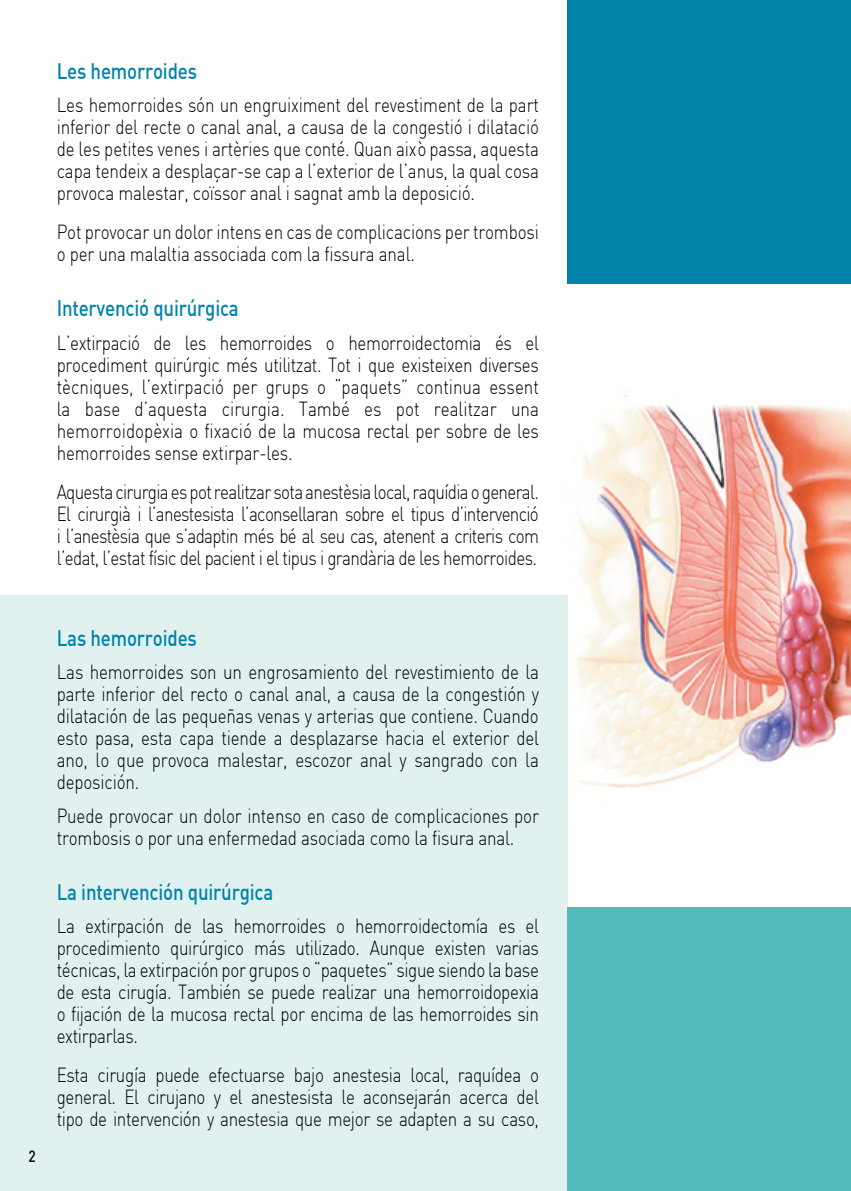
<style>
.page{position:relative;width:851px;height:1191px;background:#fff}
.page>*{position:absolute;margin:0;border:0;box-sizing:border-box;transform-origin:0 0}
.t1{font:22px "DIN Medium";letter-spacing:-.01em;color:#0084a9;scale:.85 1}
.t2{font:20px/22px "DIN Light";letter-spacing:-.01em;color:#000;text-align:justify;scale:.85 1}
.t3{font:16px "DIN Medium";color:#000;scale:.85 1}
</style>
<div class="page">
<img style="left:567px;top:395px;width:283px;height:423px">
<div style="left:567px;top:0;width:283px;height:283px;background:#0084a9"></div>
<div style="left:0;top:595px;width:567px;height:596px;background:#e0f1f0"></div>
<div style="left:567px;top:907px;width:283px;height:284px;background:#55bbba"></div>
<p class="t1" style="left:57px;top:57px;width:167px">Les hemorroides</p>
<p class="t2" style="left:57px;top:94px;width:569px">Les hemorroides són un engruiximent del revestiment de la part inferior del recte o canal anal, a causa de la congestió i dilatació de les petites venes i artèries que conté. Quan això passa, aquesta capa tendeix a desplaçar-se cap a l’exterior de l’anus, la qual cosa provoca malestar, coïssor anal i sagnat amb la deposició.</p>
<p class="t2" style="left:57px;top:221px;width:568px">Pot provocar un dolor intens en cas de complicacions per trombosi o per una malaltia associada com la fissura anal.</p>
<p class="t1" style="left:57px;top:294px;width:216px">Intervenció quirúrgica</p>
<p class="t2" style="left:57px;top:331px;width:568px">L’extirpació de les hemorroides o hemorroidectomia és el procediment quirúrgic més utilitzat. Tot i que existeixen diverses tècniques, l’extirpació per grups o “paquets” continua essent la base d’aquesta cirurgia. També es pot realitzar una hemorroidopèxia o fixació de la mucosa rectal per sobre de les hemorroides sense extirpar-les.</p>
<p class="t2" style="left:57px;top:480px;width:568px">Aquesta cirurgia es pot realitzar sota anestèsia local, raquídia o general.<br>El cirurgià i l’anestesista l’aconsellaran sobre el tipus d’intervenció i l’anestèsia que s’adaptin més bé al seu cas, atenent a criteris com l’edat, l’estat físic del pacient i el tipus i grandària de les hemorroides.</p>
<p class="t3" style="left:28px;top:1145px;width:10px">2</p>
<p class="t1" style="left:57px;top:624px;width:166px">Las hemorroides</p>
<p class="t2" style="left:57px;top:661px;width:569px">Las hemorroides son un engrosamiento del revestimiento de la parte inferior del recto o canal anal, a causa de la congestión y dilatación de las pequeñas venas y arterias que contiene. Cuando esto pasa, esta capa tiende a desplazarse hacia el exterior del ano, lo que provoca malestar, escozor anal y sangrado con la deposición.</p>
<p class="t2" style="left:57px;top:804px;width:568px">Puede provocar un dolor intenso en caso de complicaciones por trombosis o por una enfermedad asociada como la fisura anal.</p>
<p class="t1" style="left:57px;top:878px;width:256px">La intervención quirúrgica</p>
<p class="t2" style="left:57px;top:915px;width:568px">La extirpación de las hemorroides o hemorroidectomía es el procedimiento quirúrgico más utilizado. Aunque existen varias técnicas, la extirpación por grupos o “paquetes” sigue siendo la base de esta cirugía. También se puede realizar una hemorroidopexia o fijación de la mucosa rectal por encima de las hemorroides sin extirparlas.</p>
<p class="t2" style="left:57px;top:1064px;width:568px">Esta cirugía puede efectuarse bajo anestesia local, raquídea o general. El cirujano y el anestesista le aconsejarán acerca del tipo de intervención y anestesia que mejor se adapten a su caso,</p>
</div>
